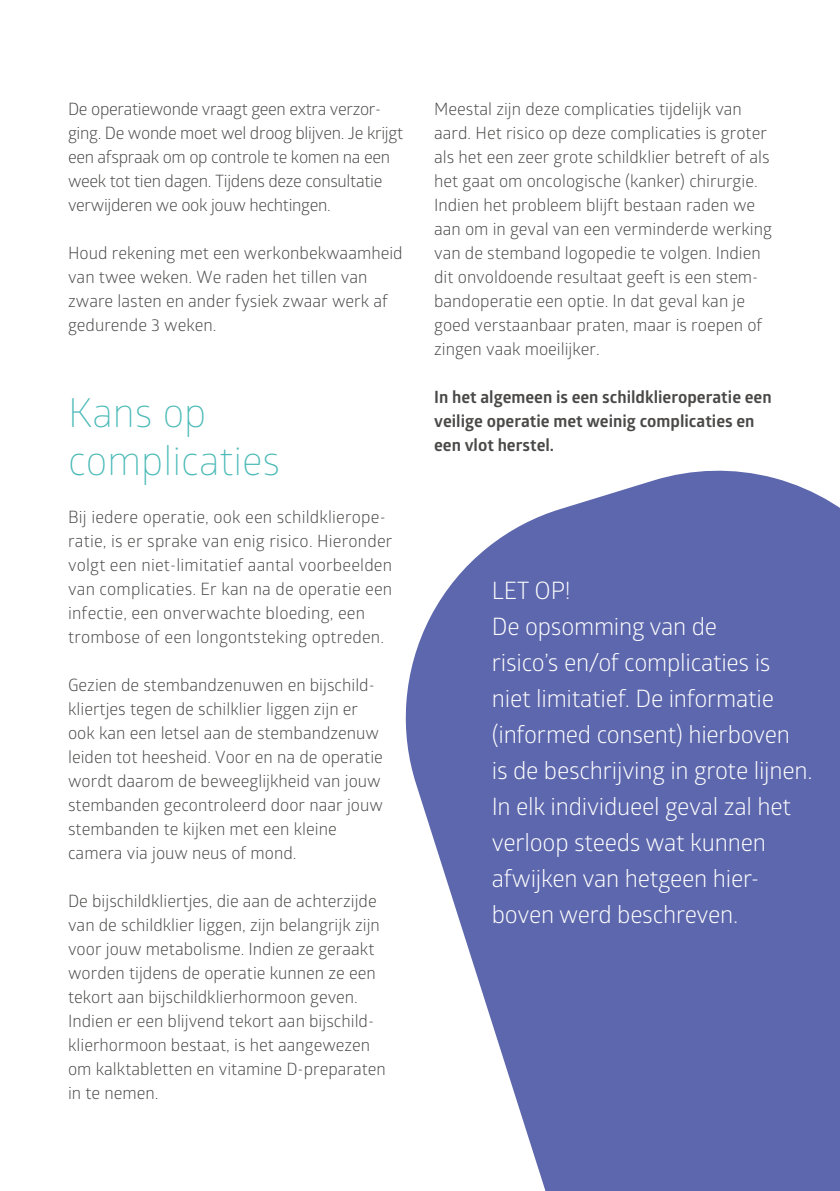
<style>
.page{position:relative;width:840px;height:1191px;background:#fff}
.page>*{position:absolute;margin:0;border:0;box-sizing:border-box;transform-origin:0 0}
.t1{font:300 40px/48px "Glober";color:#4bbab7}
.t2{font:24px/36px "Glober";letter-spacing:-.01em;color:#fff}
.t3{font:17px/24px "Glober";color:#4a4948}
.t4{font:17px/24px "Glober";letter-spacing:-.02em;color:#4a4948}
.t5{font:700 17px/24px "Glober";color:#4a4948}
</style>
<div class="page">
<svg style="left:405px;top:470px;width:434px;height:721px;fill:#5d67ad"></svg>
<p class="t4" style="left:68px;top:98px;width:336px">De operatiewonde vraagt geen extra verzor&shy;ging. De wonde moet wel droog blijven. Je krijgt een afspraak om op controle te komen na een week tot tien dagen. Tijdens deze consultatie verwijderen we ook jouw hechtingen.</p>
<p class="t3" style="left:68px;top:242px;width:336px">Houd rekening met een werkonbekwaamheid van twee weken. We raden het tillen van zware lasten en ander fysiek zwaar werk af gedurende 3 weken.</p>
<h1 class="t1" style="left:68px;top:392px;width:213px">Kans op complicaties</h1>
<p class="t3" style="left:68px;top:506px;width:326px">Bij iedere operatie, ook een schildklierope&shy;ratie, is er sprake van enig risico. Hieronder volgt een niet-limitatief aantal voorbeelden van complicaties. Er kan na de operatie een infectie, een onverwachte bloeding, een trombose of een longontsteking optreden.</p>
<p class="t3" style="left:68px;top:674px;width:316px">Gezien de stembandzenuwen en bijschild&shy;kliertjes tegen de schilklier liggen zijn er ook kan een letsel aan de stembandzenuw leiden tot heesheid. Voor en na de operatie wordt daarom de beweeglijkheid van jouw stembanden gecontroleerd door naar jouw stembanden te kijken met een kleine camera via jouw neus of mond.</p>
<p class="t3" style="left:68px;top:890px;width:319px">De bijschildkliertjes, die aan de achterzijde van de schildklier liggen, zijn belangrijk zijn voor jouw metabolisme. Indien ze geraakt worden tijdens de operatie kunnen ze een tekort aan bijschildklierhormoon geven.<br>Indien er een blijvend tekort aan bijschild&shy;klierhormoon bestaat, is het aangewezen om kalktabletten en vitamine D-preparaten in te nemen.</p>
<p class="t3" style="left:434px;top:98px;width:339px">Meestal zijn deze complicaties tijdelijk van aard. Het risico op deze complicaties is groter als het een zeer grote schildklier betreft of als het gaat om oncologische (kanker) chirurgie.<br>Indien het probleem blijft bestaan raden we aan om in geval van een verminderde werking van de stemband logopedie te volgen. Indien dit onvoldoende resultaat geeft is een stem&shy;bandoperatie een optie. In dat geval kan je goed verstaanbaar praten, maar is roepen of zingen vaak moeilijker.</p>
<p class="t5" style="left:434px;top:386px;width:339px">In het algemeen is een schildklieroperatie een veilige operatie met weinig complicaties en een vlot herstel.</p>
<p class="t2" style="left:491px;top:574px;width:322px">LET OP!<br>De opsomming van de<br>risico’s en/of complicaties is niet limitatief. De informatie (informed consent) hierboven<br>is de beschrijving in grote lijnen.<br>In elk individueel geval zal het verloop steeds wat kunnen afwijken van hetgeen hier&shy;boven werd beschreven.</p>
</div>
